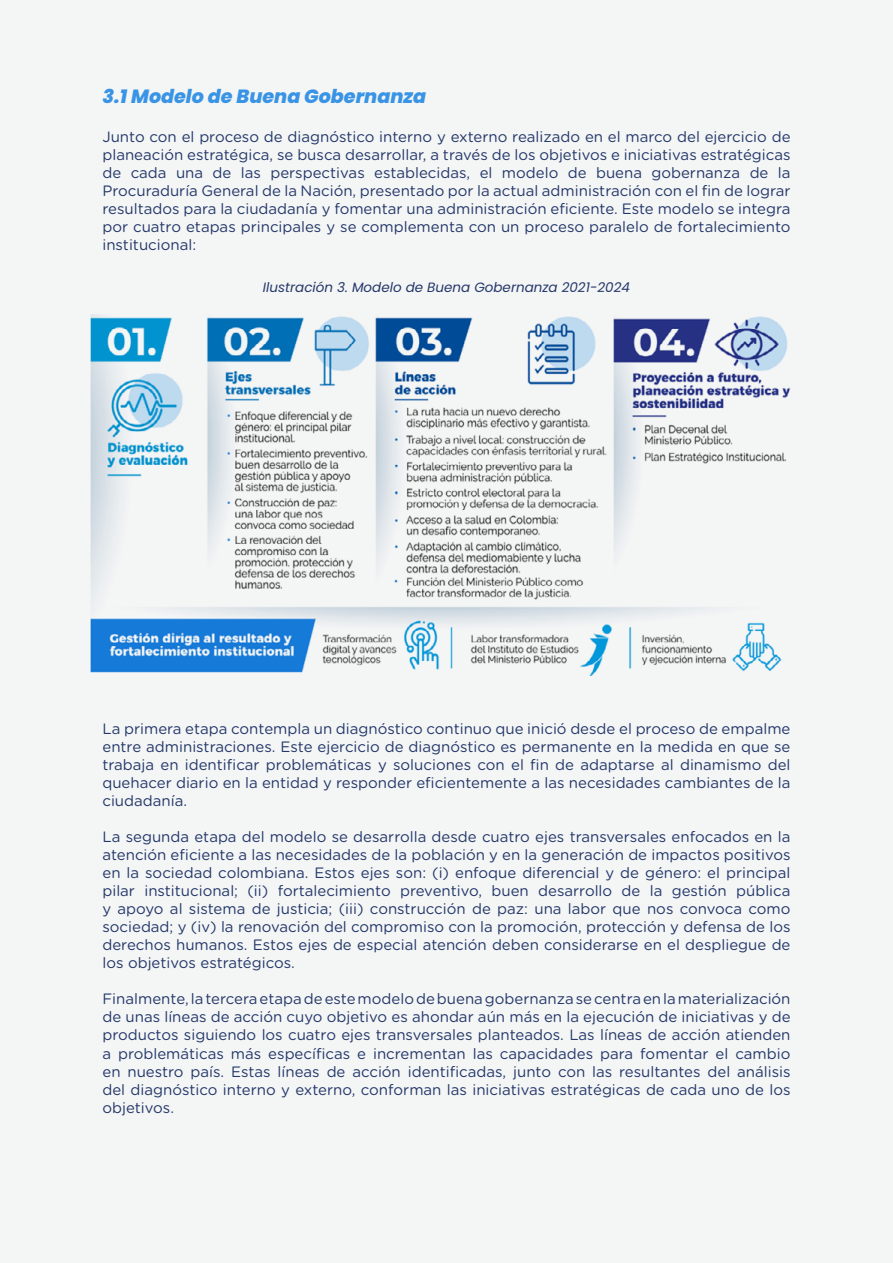
<style>
.page{position:relative;width:893px;height:1263px;background:#f4f5f5}
.page>*{position:absolute;margin:0;border:0;box-sizing:border-box;transform-origin:0 0}
.t1{font:italic 800 19.2px "Poppins";color:#3994e5}
.t2{font:15px/18px "Gotham Rounded";color:#233769;text-align:justify}
.t3{font:italic 13.5px "Poppins";color:#233769}
</style>
<div class="page">
<img style="left:90px;top:315px;width:701px;height:360px">
<p class="t1" style="left:102px;top:85px;width:325px">3.1 Modelo de Buena Gobernanza</p>
<p class="t2" style="left:102px;top:127px;width:690px">Junto con el proceso de diagnóstico interno y externo realizado en el marco del ejercicio de planeación estratégica, se busca desarrollar, a través de los objetivos e iniciativas estratégicas de cada una de las perspectivas establecidas, el modelo de buena gobernanza de la Procuraduría General de la Nación, presentado por la actual administración con el fin de lograr resultados para la ciudadanía y fomentar una administración eficiente. Este modelo se integra por cuatro etapas principales y se complementa con un proceso paralelo de fortalecimiento institucional:</p>
<p class="t3" style="left:263px;top:280px;width:368px">Ilustración 3. Modelo de Buena Gobernanza 2021-2024</p>
<p class="t2" style="left:102px;top:719px;width:690px">La primera etapa contempla un diagnóstico continuo que inició desde el proceso de empalme entre administraciones. Este ejercicio de diagnóstico es permanente en la medida en que se trabaja en identificar problemáticas y soluciones con el fin de adaptarse al dinamismo del quehacer diario en la entidad y responder eficientemente a las necesidades cambiantes de la ciudadanía.</p>
<p class="t2" style="left:102px;top:827px;width:690px">La segunda etapa del modelo se desarrolla desde cuatro ejes transversales enfocados en la atención eficiente a las necesidades de la población y en la generación de impactos positivos en la sociedad colombiana. Estos ejes son: (i) enfoque diferencial y de género: el principal pilar institucional; (ii) fortalecimiento preventivo, buen desarrollo de la gestión pública y apoyo al sistema de justicia; (iii) construcción de paz: una labor que nos convoca como sociedad; y (iv) la renovación del compromiso con la promoción, protección y defensa de los derechos humanos. Estos ejes de especial atención deben considerarse en el despliegue de los objetivos estratégicos.</p>
<p class="t2" style="left:102px;top:989px;width:690px">Finalmente, la tercera etapa de este modelo de buena gobernanza se centra en la materialización de unas líneas de acción cuyo objetivo es ahondar aún más en la ejecución de iniciativas y de productos siguiendo los cuatro ejes transversales planteados. Las líneas de acción atienden a problemáticas más específicas e incrementan las capacidades para fomentar el cambio en nuestro país. Estas líneas de acción identificadas, junto con las resultantes del análisis del diagnóstico interno y externo, conforman las iniciativas estratégicas de cada uno de los objetivos.</p>
</div>
